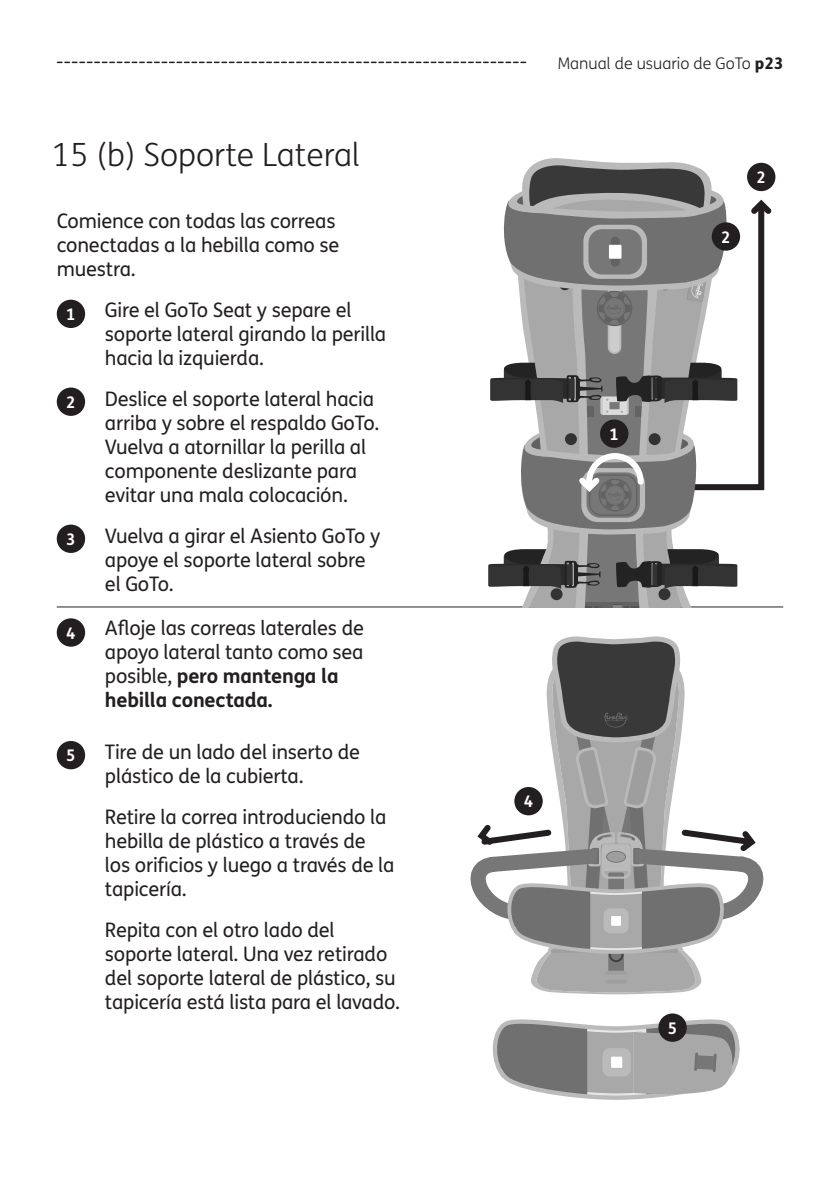
<style>
.page{position:relative;width:840px;height:1191px;background:#fff}
.page>*{position:absolute;margin:0;border:0;box-sizing:border-box;transform-origin:0 0}
.t1{font:300 32px "FS Me";color:#231f20}
.t2{font:20px/24px "FS Me";letter-spacing:-.01em;color:#231f20}
.t3{font:300 16px "FS Me";color:#231f20}
.t4{font:700 16px "FS Me";color:#fff}
.s1{font-weight:700}
.s2{font-weight:800}
</style>
<div class="page">
<svg style="left:57px;top:62px;width:468px;height:1px"></svg>
<div style="left:57px;top:300px;width:28px;height:28px;background:#231f20;border-radius:50%"></div>
<div style="left:57px;top:387px;width:28px;height:29px;background:#231f20;border-radius:50%"></div>
<div style="left:57px;top:524px;width:28px;height:29px;background:#231f20;border-radius:50%"></div>
<div style="left:57px;top:618px;width:28px;height:28px;background:#231f20;border-radius:50%"></div>
<div style="left:57px;top:741px;width:28px;height:28px;background:#231f20;border-radius:50%"></div>
<hr style="left:57px;top:606px;width:725px;height:1px;background:#231f20">
<svg style="left:492px;top:1014px;width:248px;height:86px"></svg>
<svg style="left:487px;top:158px;width:289px;height:449px"></svg>
<div style="left:599px;top:419px;width:29px;height:29px;background:#231f20;border-radius:50%"></div>
<div style="left:711px;top:222px;width:28px;height:29px;background:#231f20;border-radius:50%"></div>
<svg style="left:470px;top:636px;width:294px;height:358px"></svg>
<div style="left:658px;top:1013px;width:28px;height:28px;background:#231f20;border-radius:50%"></div>
<h1 class="t1" style="left:52px;top:133px;width:309px">15 (b) Soporte Lateral</h1>
<p class="t2" style="left:57px;top:208px;width:284px">Comience con todas las correas conectadas a la hebilla como se muestra.</p>
<p class="t2" style="left:105px;top:297px;width:283px">Gire el GoTo Seat y separe el soporte lateral girando la perilla hacia la izquierda.</p>
<p class="t2" style="left:105px;top:386px;width:276px">Deslice el soporte lateral hacia arriba y sobre el respaldo GoTo.<br>Vuelva a atornillar la perilla al componente deslizante para evitar una mala colocación.</p>
<p class="t2" style="left:105px;top:523px;width:276px">Vuelva a girar el Asiento GoTo y apoye el soporte lateral sobre el GoTo.</p>
<p class="t2" style="left:105px;top:615px;width:260px">Afloje las correas laterales de apoyo lateral tanto como sea posible, <span class="s1">pero mantenga la hebilla conectada.</span></p>
<p class="t2" style="left:105px;top:739px;width:256px">Tire de un lado del inserto de plástico de la cubierta.</p>
<p class="t2" style="left:105px;top:804px;width:291px">Retire la correa introduciendo la hebilla de plástico a través de los orificios y luego a través de la tapicería.</p>
<p class="t2" style="left:105px;top:917px;width:296px">Repita con el otro lado del soporte lateral. Una vez retirado del soporte lateral de plástico, su tapicería está lista para el lavado.</p>
<p class="t4" style="left:66px;top:302px;width:11px">1</p>
<p class="t4" style="left:66px;top:390px;width:11px">2</p>
<p class="t4" style="left:66px;top:527px;width:11px">3</p>
<p class="t4" style="left:66px;top:620px;width:11px">4</p>
<p class="t4" style="left:66px;top:743px;width:11px">5</p>
<p class="t3" style="left:557px;top:53px;width:227px">Manual de usuario de GoTo <span class="s2">p23</span></p>
<p class="t4" style="left:609px;top:421px;width:11px">1</p>
<p class="t4" style="left:720px;top:224px;width:11px">2</p>
<p class="t4" style="left:756px;top:165px;width:11px">2</p>
<p class="t4" style="left:523px;top:789px;width:11px">4</p>
<p class="t4" style="left:667px;top:1015px;width:11px">5</p>
</div>
